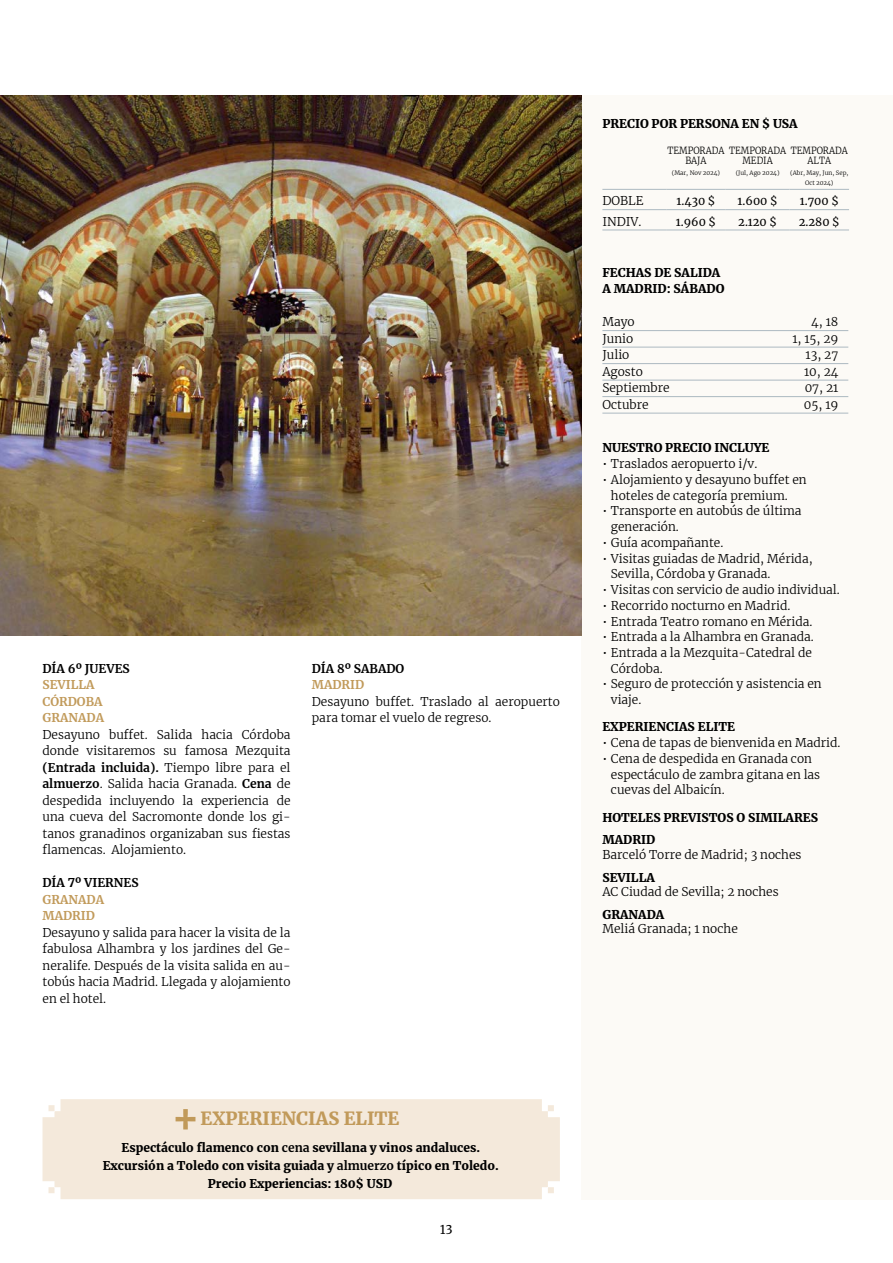
<style>
.page{position:relative;width:893px;height:1263px;background:#fff}
.page>*{position:absolute;margin:0;border:0;box-sizing:border-box;transform-origin:0 0}
.t1{font:900 18px "Merriweather";color:#c19a5a}
.t2{font:300 12px/16.5px "Merriweather";color:#000}
.t3{font:900 12px/18px "Merriweather";color:#000}
.t4{font:700 12px/16.5px "Merriweather";color:#c19a5a}
.t5{font:700 12px "Merriweather";color:#000}
.t6{font:12px "Merriweather";color:#000}
.t7{font:11.25px "Merriweather";color:#000}
.t8{font:300 9.75px/10.5px "Merriweather";color:#000;text-align:center;scale:.9 1}
.t9{font:300 6px/10.5px "Merriweather";color:#000;text-align:center}
.s1{font-weight:700}
</style>
<div class="page">
<div style="left:581px;top:95px;width:312px;height:1104px;background:#fcfaf6"></div>
<hr style="left:602px;top:330px;width:246px;height:1px;background:#acb9c1">
<hr style="left:602px;top:347px;width:246px;height:1px;background:#acb9c1">
<hr style="left:602px;top:363px;width:246px;height:1px;background:#acb9c1">
<hr style="left:602px;top:380px;width:246px;height:1px;background:#acb9c1">
<hr style="left:602px;top:396px;width:246px;height:1px;background:#acb9c1">
<hr style="left:602px;top:413px;width:246px;height:1px;background:#acb9c1">
<hr style="left:602px;top:189px;width:64px;height:1px;background:#acb9c1">
<hr style="left:666px;top:189px;width:60px;height:1px;background:#acb9c1">
<hr style="left:726px;top:189px;width:63px;height:1px;background:#acb9c1">
<hr style="left:789px;top:189px;width:60px;height:1px;background:#acb9c1">
<hr style="left:602px;top:209px;width:64px;height:1px;background:#acb9c1">
<hr style="left:666px;top:209px;width:60px;height:1px;background:#acb9c1">
<hr style="left:726px;top:209px;width:63px;height:1px;background:#acb9c1">
<hr style="left:789px;top:209px;width:60px;height:1px;background:#acb9c1">
<hr style="left:602px;top:230px;width:64px;height:1px;background:#acb9c1">
<hr style="left:666px;top:230px;width:60px;height:1px;background:#acb9c1">
<hr style="left:726px;top:230px;width:63px;height:1px;background:#acb9c1">
<hr style="left:789px;top:230px;width:60px;height:1px;background:#acb9c1">
<img style="left:0;top:95px;width:581px;height:540px">
<div style="left:43px;top:1099px;width:517px;height:100px;background:#f4e9db"></div>
<svg style="left:176px;top:1109px;width:19px;height:20px"></svg>
<p class="t5" style="left:43px;top:660px;width:89px">DÍA 6º JUEVES</p>
<p class="t4" style="left:43px;top:676px;width:63px">SEVILLA<br>CÓRDOBA<br>GRANADA</p>
<p class="t2" style="left:43px;top:726px;width:250px;text-align:justify">Desayuno buffet. Salida hacia Córdoba donde visitaremos su famosa Mezquita <span class="s1">(Entrada incluida).</span> Tiempo libre para el <span class="s1">almuerzo</span>. Salida hacia Granada. <span class="s1">Cena</span> de despedida incluyendo la experiencia de una cueva del Sacromonte donde los gi&shy;tanos granadinos organizaban sus fiestas flamencas. Alojamiento.</p>
<p class="t5" style="left:43px;top:874px;width:98px">DÍA 7º VIERNES</p>
<p class="t4" style="left:43px;top:891px;width:63px">GRANADA<br>MADRID</p>
<p class="t2" style="left:43px;top:924px;width:250px;text-align:justify">Desayuno y salida para hacer la visita de la fabulosa Alhambra y los jardines del Ge&shy;neralife. Después de la visita salida en au&shy;tobús hacia Madrid. Llegada y alojamiento en el hotel.</p>
<p class="t5" style="left:312px;top:660px;width:94px">DÍA 8º SABADO</p>
<p class="t4" style="left:312px;top:676px;width:54px">MADRID</p>
<p class="t2" style="left:312px;top:693px;width:250px">Desayuno buffet. Traslado al aeropuerto para tomar el vuelo de regreso.</p>
<p class="t3" style="left:602px;top:114px;width:197px">PRECIO POR PERSONA EN $ USA</p>
<p class="t8" style="left:667px;top:145px;width:65px">TEMPORADA<br>BAJA</p>
<p class="t9" style="left:672px;top:167px;width:50px">(Mar, Nov 2024)</p>
<p class="t8" style="left:729px;top:145px;width:65px">TEMPORADA<br>MEDIA</p>
<p class="t9" style="left:736px;top:167px;width:45px">(Jul, Ago 2024)</p>
<p class="t8" style="left:791px;top:145px;width:65px">TEMPORADA<br>ALTA</p>
<p class="t9" style="left:790px;top:167px;width:60px">(Abr, May, Jun, Sep,<br>Oct 2024)</p>
<p class="t2" style="left:602px;top:192px;width:43px">DOBLE</p>
<p class="t7" style="left:677px;top:194px;width:40px">1.430 $</p>
<p class="t7" style="left:738px;top:194px;width:41px">1.600 $</p>
<p class="t7" style="left:800px;top:194px;width:41px">1.700 $</p>
<p class="t2" style="left:602px;top:213px;width:41px">INDIV.</p>
<p class="t7" style="left:676px;top:214px;width:42px">1.960 $</p>
<p class="t7" style="left:738px;top:214px;width:40px">2.120 $</p>
<p class="t7" style="left:799px;top:214px;width:42px">2.280 $</p>
<p class="t3" style="left:602px;top:264px;width:124px;line-height:16.5px">FECHAS DE SALIDA<br>A MADRID: SÁBADO</p>
<p class="t2" style="left:602px;top:313px;width:34px">Mayo</p>
<p class="t2" style="left:811px;top:313px;width:29px">4, 18</p>
<p class="t2" style="left:602px;top:330px;width:32px">Junio</p>
<p class="t2" style="left:792px;top:330px;width:48px">1, 15, 29</p>
<p class="t2" style="left:602px;top:346px;width:29px">Julio</p>
<p class="t2" style="left:806px;top:346px;width:34px">13, 27</p>
<p class="t2" style="left:602px;top:363px;width:42px">Agosto</p>
<p class="t2" style="left:804px;top:363px;width:36px">10, 24</p>
<p class="t2" style="left:602px;top:379px;width:69px">Septiembre</p>
<p class="t2" style="left:805px;top:379px;width:35px">07, 21</p>
<p class="t2" style="left:602px;top:396px;width:48px">Octubre</p>
<p class="t2" style="left:804px;top:396px;width:36px">05, 19</p>
<p class="t3" style="left:602px;top:439px;width:169px">NUESTRO PRECIO INCLUYE</p>
<p class="t2" style="left:602px;top:455px;width:156px">• Traslados aeropuerto i/v.</p>
<p class="t2" style="left:611px;top:471px;width:197px;line-height:15.8px;text-indent:-9px">• Alojamiento y desayuno buffet en hoteles de categoría premium.</p>
<p class="t2" style="left:611px;top:503px;width:192px;line-height:15.8px;text-indent:-9px">• Transporte en autobús de última generación.</p>
<p class="t2" style="left:602px;top:534px;width:122px">• Guía acompañante.</p>
<p class="t2" style="left:611px;top:550px;width:203px;line-height:15.8px;text-indent:-9px">• Visitas guiadas de Madrid, Mérida,<br>Sevilla, Córdoba y Granada.</p>
<p class="t2" style="left:602px;top:581px;width:239px">• Visitas con servicio de audio individual.</p>
<p class="t2" style="left:602px;top:597px;width:189px">• Recorrido nocturno en Madrid.</p>
<p class="t2" style="left:602px;top:612px;width:212px">• Entrada Teatro romano en Mérida.</p>
<p class="t2" style="left:602px;top:628px;width:213px">• Entrada a la Alhambra en Granada.</p>
<p class="t2" style="left:611px;top:644px;width:203px;line-height:15.8px;text-indent:-9px">• Entrada a la Mezquita-Catedral de<br>Córdoba.</p>
<p class="t2" style="left:611px;top:676px;width:212px;line-height:15.8px;text-indent:-9px">• Seguro de protección y asistencia en viaje.</p>
<p class="t3" style="left:602px;top:718px;width:134px">EXPERIENCIAS ELITE</p>
<p class="t2" style="left:602px;top:734px;width:240px">• Cena de tapas de bienvenida en Madrid.</p>
<p class="t2" style="left:611px;top:750px;width:211px;line-height:15.8px;text-indent:-9px">• Cena de despedida en Granada con espectáculo de zambra gitana en las cuevas del Albaicín.</p>
<p class="t3" style="left:602px;top:805px;width:217px;line-height:23px">HOTELES PREVISTOS O SIMILARES<br>MADRID</p>
<p class="t2" style="left:602px;top:846px;width:201px">Barceló Torre de Madrid; 3 noches</p>
<p class="t3" style="left:602px;top:868px;width:54px">SEVILLA</p>
<p class="t2" style="left:602px;top:883px;width:178px">AC Ciudad de Sevilla; 2 noches</p>
<p class="t3" style="left:602px;top:905px;width:64px">GRANADA</p>
<p class="t2" style="left:602px;top:920px;width:137px">Meliá Granada; 1 noche</p>
<h1 class="t1" style="left:201px;top:1106px;width:200px">EXPERIENCIAS ELITE</h1>
<p class="t3" style="left:103px;top:1138px;width:398px;text-align:center">Espectáculo flamenco con <span class="s1">cena</span> sevillana y vinos andaluces.<br>Excursión a Toledo con visita guiada y <span class="s1">almuerzo</span> típico en Toledo.<br>Precio Experiencias: 180$ USD</p>
<p class="t6" style="left:440px;top:1221px;width:14px">13</p>
</div>
